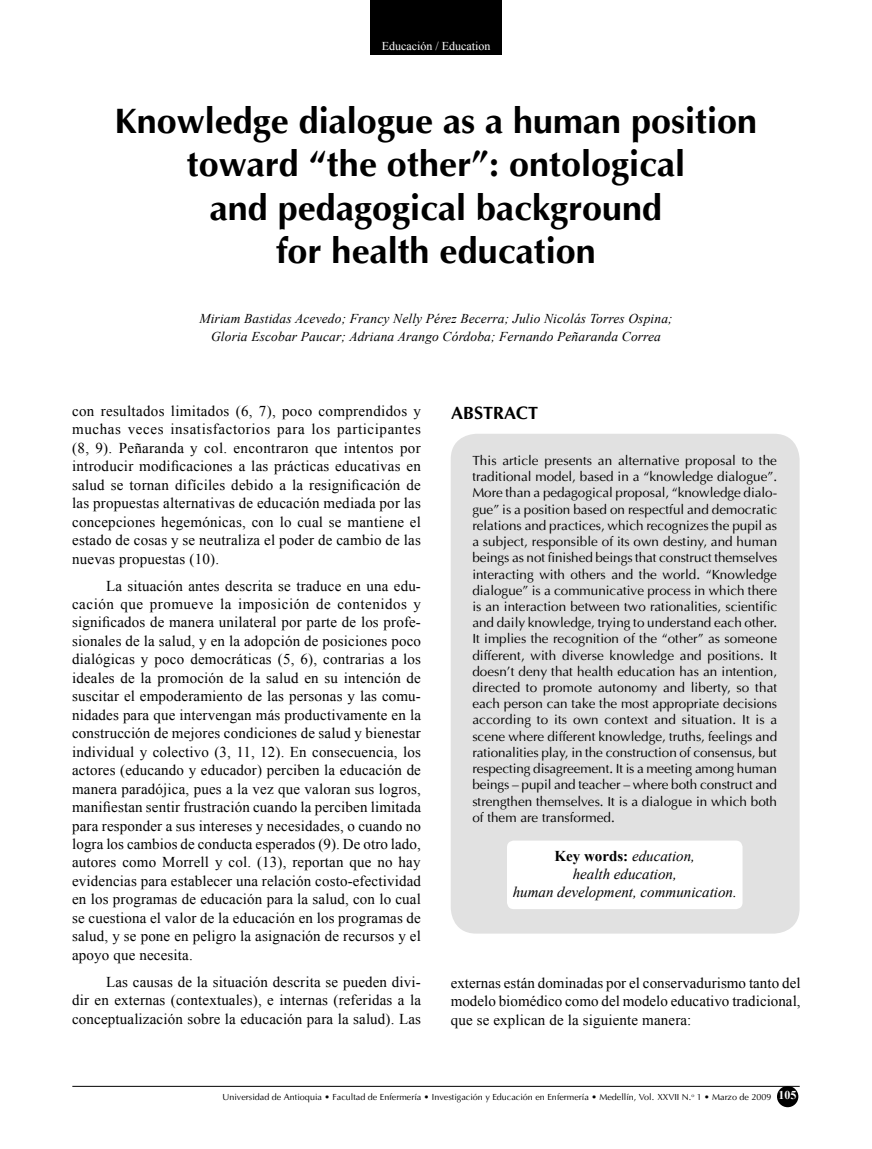
<style>
.page{position:relative;width:872px;height:1149px;background:#fff}
.page>*{position:absolute;margin:0;border:0;box-sizing:border-box;transform-origin:0 0}
.Titulo_00{font:700 36px/43.2px "Ottawa";color:#000;text-align:center}
.Resutitulo{font:700 18px "Ottawa";color:#000}
.Cuerpo_texto{font:15px/18.5px "Times New Roman";letter-spacing:.01em;color:#000;text-align:justify}
.clave{font:italic 15px "Times New Roman";color:#000}
.Resutexto{font:13.5px/16.2px "Ottawa Plain";color:#000;text-align:justify}
.autor{font:italic 13.5px "Times New Roman";letter-spacing:.01em;color:#000}
.t1{font:12px "Times New Roman";color:#fff}
.Cuerpo_texto-2{font:700 12px "Times New Roman";color:#fff}
.t2{font:9px "Ottawa Plain";color:#000}
.s1{font-weight:700;font-style:normal}
</style>
<div class="page">
<hr style="left:72px;top:1085px;width:727px;height:1px;background:#000">
<div style="left:777px;top:1085px;width:21px;height:21px;background:#000;border-radius:50%"></div>
<div style="left:370px;top:0;width:132px;height:54px;background:#000"></div>
<div style="left:451px;top:434px;width:348px;height:499px;background:#e1e1e1"></div>
<svg style="left:507px;top:840px;width:235px;height:68px"></svg>
<p class="t1" style="left:382px;top:38px;width:110px">Educación / Education</p>
<p class="Titulo_00" style="left:115px;top:99px;width:644px">Knowledge dialogue as a human position toward “the other”: ontological</p>
<p class="Titulo_00" style="left:210px;top:185px;width:454px">and pedagogical background</p>
<p class="Titulo_00" style="left:276px;top:228px;width:321px">for health education</p>
<p class="autor" style="left:199px;top:309px;width:475px">Miriam Bastidas Acevedo; Francy Nelly Pérez Becerra; Julio Nicolás Torres Ospina;</p>
<p class="autor" style="left:211px;top:327px;width:451px">Gloria Escobar Paucar; Adriana Arango Córdoba; Fernando Peñaranda Correa</p>
<p class="Cuerpo_texto" style="left:72px;top:401px;width:350px">con resultados limitados (6, 7), poco comprendidos y muchas veces insatisfactorios para los participantes (8, 9). Peñaranda y col. encontraron que intentos por introducir modificaciones a las prácticas educativas en salud se tornan difíciles debido a la resignificación de las propuestas alternativas de educación mediada por las concepciones hegemónicas, con lo cual se mantiene el estado de cosas y se neutraliza el poder de cambio de las nuevas propuestas (10).</p>
<p class="Cuerpo_texto" style="left:72px;top:576px;width:350px;text-indent:34px">La situación antes descrita se traduce en una edu&shy;cación que promueve la imposición de contenidos y significados de manera unilateral por parte de los profe&shy;sionales de la salud, y en la adopción de posiciones poco dialógicas y poco democráticas (5, 6), contrarias a los ideales de la promoción de la salud en su intención de suscitar el empoderamiento de las personas y las comu&shy;nidades para que intervengan más productivamente en la construcción de mejores condiciones de salud y bienestar individual y colectivo (3, 11, 12). En consecuencia, los actores (educando y educador) perciben la educación de manera paradójica, pues a la vez que valoran sus logros, manifiestan sentir frustración cuando la perciben limitada para responder a sus intereses y necesidades, o cuando no logra los cambios de conducta esperados (9). De otro lado, autores como Morrell y col. (13), reportan que no hay evidencias para establecer una relación costo-efectividad en los programas de educación para la salud, con lo cual se cuestiona el valor de la educación en los programas de salud, y se pone en peligro la asignación de recursos y el apoyo que necesita.</p>
<p class="Cuerpo_texto" style="left:72px;top:971px;width:350px;text-indent:34px">Las causas de la situación descrita se pueden divi&shy;dir en externas (contextuales), e internas (referidas a la conceptualización sobre la educación para la salud). Las</p>
<p class="Cuerpo_texto" style="left:451px;top:972px;width:351px">externas están dominadas por el conservadurismo tanto del modelo biomédico como del modelo educativo tradicional, que se explican de la siguiente manera:</p>
<p class="Resutitulo" style="left:451px;top:401px;width:89px">ABSTRACT</p>
<p class="Resutexto" style="left:472px;top:452px;width:306px">This article presents an alternative proposal to the traditional model, based in a “knowledge dialogue”.<br>More than a pedagogical proposal, “knowledge dialo&shy;gue” is a position based on respectful and democratic relations and practices, which recognizes the pupil as a subject, responsible of its own destiny, and human beings as not finished beings that construct themselves interacting with others and the world. “Knowledge dialogue” is a communicative process in which there is an interaction between two rationalities, scientific and daily knowledge, trying to understand each other.<br>It implies the recognition of the “other” as someone different, with diverse knowledge and positions. It doesn’t deny that health education has an intention, directed to promote autonomy and liberty, so that each person can take the most appropriate decisions according to its own context and situation. It is a scene where different knowledge, truths, feelings and rationalities play, in the construction of consensus, but respecting disagreement. It is a meeting among human beings – pupil and teacher – where both construct and strengthen themselves. It is a dialogue in which both of them are transformed.</p>
<p class="clave" style="left:554px;top:845px;width:142px"><span class="s1">Key words:</span> education,</p>
<p class="clave" style="left:572px;top:863px;width:106px">health education,</p>
<p class="clave" style="left:512px;top:881px;width:226px">human development, communication.</p>
<p class="t2" style="left:222px;top:1091px;width:551px">Universidad de Antioquia • Facultad de Enfermería • Investigación y Educación en Enfermería • Medellín, Vol. XXVII N.<sup>o</sup> 1 • Marzo de 2009</p>
<p class="Cuerpo_texto-2" style="left:778px;top:1086px;width:19px">105</p>
</div>
